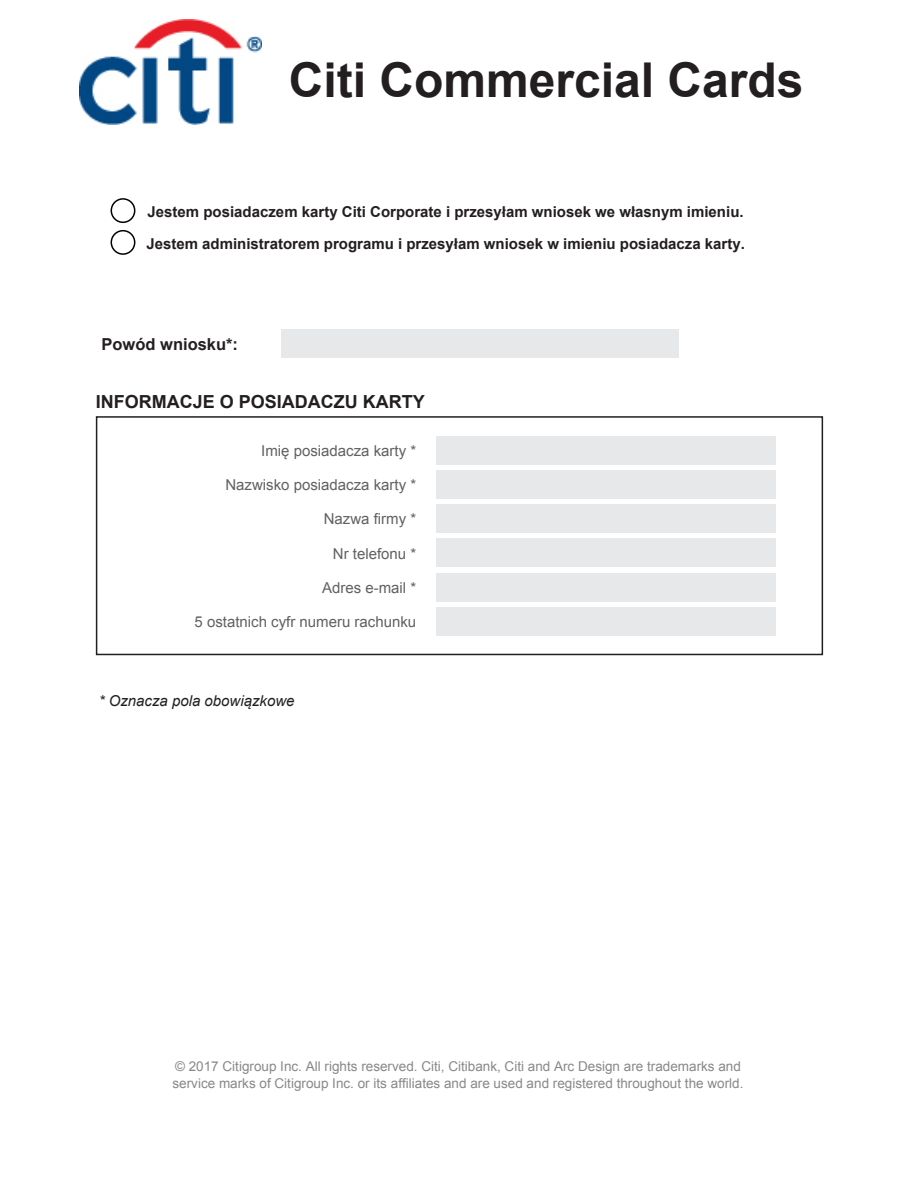
<style>
.page{position:relative;width:918px;height:1188px;background:#fff}
.page>*{position:absolute;margin:0;border:0;box-sizing:border-box;transform-origin:0 0}
.t1{font:700 48px "Arial";color:#231f20}
.t2{font:700 18px "Arial";color:#231f20}
.t3{font:700 16.5px "Arial";color:#231f20}
.t4{font:700 15px/31.8px "Arial";color:#231f20}
.t5{font:15px "Arial";color:#616164}
.t6{font:italic 15px "Arial";color:#231f20}
.t7{font:13.5px/16.2px "Arial";color:#888}
.s1{font-style:inherit}
</style>
<div class="page">
<div style="left:96px;top:416px;width:727px;height:239px;border:2px solid #231f20"></div>
<div style="left:437px;top:436px;width:339px;height:28px;background:#e6e8e9"></div>
<div style="left:437px;top:470px;width:339px;height:29px;background:#e6e8e9"></div>
<div style="left:437px;top:505px;width:339px;height:28px;background:#e6e8e9"></div>
<div style="left:437px;top:539px;width:339px;height:28px;background:#e6e8e9"></div>
<div style="left:437px;top:573px;width:339px;height:28px;background:#e6e8e9"></div>
<div style="left:437px;top:607px;width:339px;height:28px;background:#e6e8e9"></div>
<div style="left:111px;top:198px;width:24px;height:25px;border:2px solid #000;border-radius:50%"></div>
<div style="left:111px;top:230px;width:24px;height:25px;border:2px solid #000;border-radius:50%"></div>
<div style="left:281px;top:330px;width:398px;height:28px;background:#e6e8e9"></div>
<img style="left:80px;top:19px;width:181px;height:105px">
<h1 class="t1" style="left:289px;top:49px;width:516px">Citi Commercial Cards</h1>
<p class="t4" style="left:146px;top:197px;width:600px">Jestem posiadaczem karty Citi Corporate i przesyłam wniosek we własnym imieniu<span class="s1">.<br></span>Jestem administratorem programu i przesyłam wniosek w imieniu posiadacza karty<span class="s1">.</span></p>
<p class="t3" style="left:102px;top:333px;width:138px">Powód wniosku<span class="s1">*:</span></p>
<p class="t2" style="left:96px;top:390px;width:331px">INFORMACJE O POSIADACZU KARTY</p>
<p class="t5" style="left:261px;top:441px;width:157px">Imię posiadacza karty <span class="s1">*</span></p>
<p class="t5" style="left:225px;top:475px;width:192px">Nazwisko posiadacza karty <span class="s1">*</span></p>
<p class="t5" style="left:324px;top:509px;width:94px">Nazwa firmy <span class="s1">*</span></p>
<p class="t5" style="left:333px;top:544px;width:85px">Nr telefonu <span class="s1">*</span></p>
<p class="t5" style="left:322px;top:578px;width:96px">Adres e-mail <span class="s1">*</span></p>
<p class="t5" style="left:195px;top:612px;width:223px">5 ostatnich cyfr numeru rachunku</p>
<p class="t6" style="left:99px;top:691px;width:197px"><span class="s1">*</span> Oznacza pola obowiązkowe</p>
<p class="t7" style="left:173px;top:1059px;width:572px">© 2017 Citigroup Inc. All rights reserved. Citi, Citibank, Citi and Arc Design are trademarks and service marks of Citigroup Inc. or its affiliates and are used and registered throughout the world.</p>
</div>
